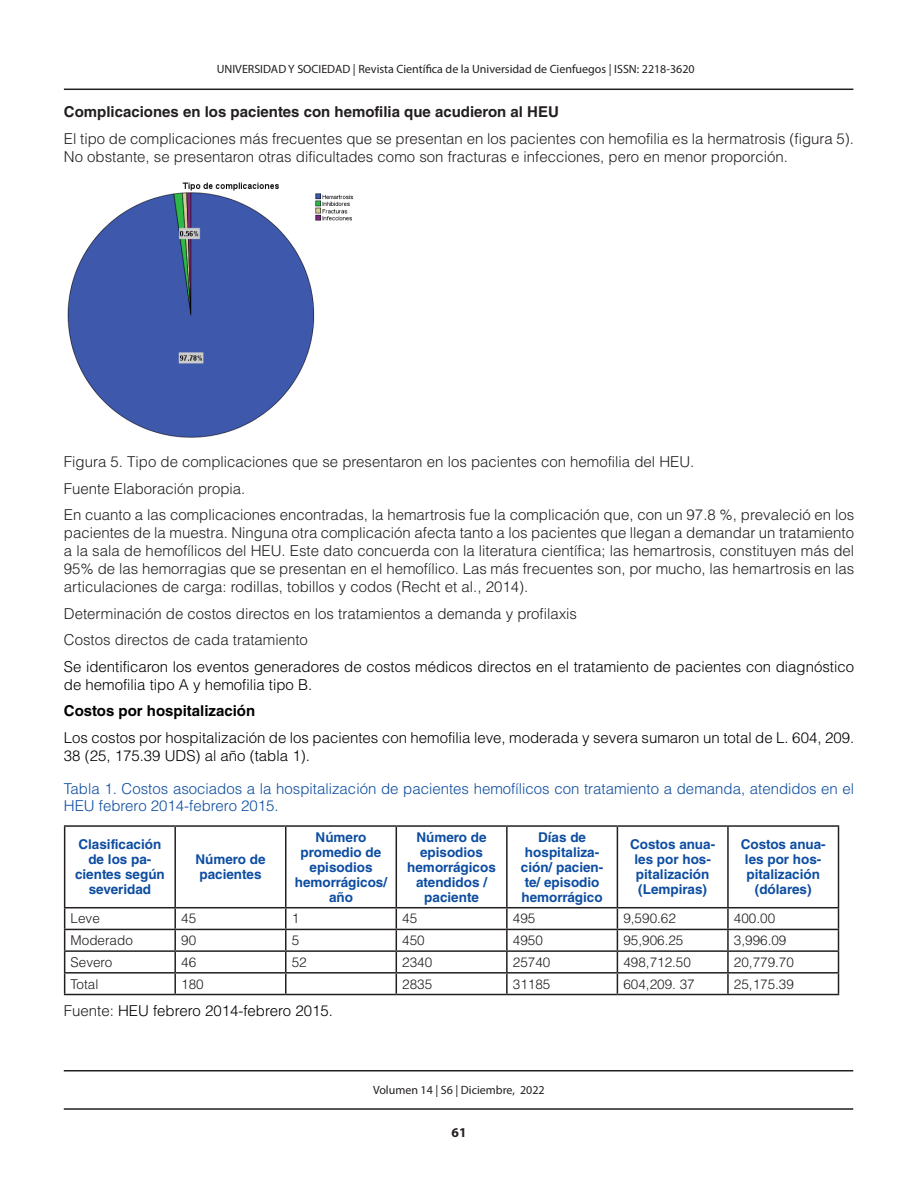
<style>
.page{position:relative;width:918px;height:1188px;background:#fff}
.page>*{position:absolute;margin:0;border:0;box-sizing:border-box;transform-origin:0 0}
.TEXTO{font:300 15px/18px "Helvetica LT Std";color:#231f20}
.TEXTO-2{font:300 15px/18px "Helvetica LT Std";color:#000}
.TITULOS_AZUL{font:300 15px/16.5px "Helvetica LT Std";color:#0d4da1}
.TEXTO-3{font:700 15px "Helvetica LT Std";color:#231f20}
.TEXTO-4{font:700 15px "Helvetica LT Std";color:#000}
.textos_tabla_-_Títul{font:700 13.5px/15px "Helvetica LT Std";color:#0d4da1;text-align:center}
.textos_tabla{font:300 13.5px "Helvetica LT Std";color:#231f20}
.t1{font:700 13.5px "Myriad Pro";color:#231f20}
.t2{font:12px "Myriad Pro";color:#231f20}
.s1{color:#231f20}
</style>
<div class="page">
<hr style="left:64px;top:89px;width:789px;height:1px;background:#231f20">
<hr style="left:64px;top:1108px;width:789px;height:2px;background:#231f20">
<hr style="left:64px;top:1070px;width:789px;height:1px;background:#231f20">
<img style="left:67px;top:182px;width:287px;height:256px">
<hr style="left:64px;top:825px;width:111px;height:2px;background:#231f20">
<hr style="left:64px;top:827px;width:1px;height:80px;background:#231f20">
<hr style="left:175px;top:825px;width:111px;height:2px;background:#231f20">
<hr style="left:174px;top:827px;width:2px;height:80px;background:#231f20">
<hr style="left:286px;top:825px;width:110px;height:2px;background:#231f20">
<hr style="left:285px;top:827px;width:2px;height:80px;background:#231f20">
<hr style="left:396px;top:825px;width:111px;height:2px;background:#231f20">
<hr style="left:396px;top:827px;width:1px;height:80px;background:#231f20">
<hr style="left:507px;top:825px;width:110px;height:2px;background:#231f20">
<hr style="left:506px;top:827px;width:2px;height:80px;background:#231f20">
<hr style="left:617px;top:825px;width:111px;height:2px;background:#231f20">
<hr style="left:617px;top:827px;width:1px;height:80px;background:#231f20">
<hr style="left:728px;top:825px;width:111px;height:2px;background:#231f20">
<hr style="left:727px;top:827px;width:2px;height:80px;background:#231f20">
<hr style="left:838px;top:827px;width:1px;height:80px;background:#231f20">
<hr style="left:64px;top:907px;width:111px;height:1px;background:#231f20">
<hr style="left:175px;top:907px;width:111px;height:1px;background:#231f20">
<hr style="left:174px;top:908px;width:2px;height:21px;background:#231f20">
<hr style="left:286px;top:907px;width:110px;height:1px;background:#231f20">
<hr style="left:285px;top:908px;width:2px;height:21px;background:#231f20">
<hr style="left:396px;top:907px;width:111px;height:1px;background:#231f20">
<hr style="left:507px;top:907px;width:110px;height:1px;background:#231f20">
<hr style="left:506px;top:908px;width:2px;height:21px;background:#231f20">
<hr style="left:617px;top:907px;width:111px;height:1px;background:#231f20">
<hr style="left:728px;top:907px;width:111px;height:1px;background:#231f20">
<hr style="left:727px;top:908px;width:2px;height:21px;background:#231f20">
<hr style="left:64px;top:929px;width:111px;height:1px;background:#231f20">
<hr style="left:175px;top:929px;width:111px;height:1px;background:#231f20">
<hr style="left:174px;top:930px;width:2px;height:20px;background:#231f20">
<hr style="left:286px;top:929px;width:110px;height:1px;background:#231f20">
<hr style="left:285px;top:930px;width:2px;height:20px;background:#231f20">
<hr style="left:396px;top:929px;width:111px;height:1px;background:#231f20">
<hr style="left:507px;top:929px;width:110px;height:1px;background:#231f20">
<hr style="left:506px;top:930px;width:2px;height:20px;background:#231f20">
<hr style="left:617px;top:929px;width:111px;height:1px;background:#231f20">
<hr style="left:728px;top:929px;width:111px;height:1px;background:#231f20">
<hr style="left:727px;top:930px;width:2px;height:20px;background:#231f20">
<hr style="left:64px;top:950px;width:111px;height:2px;background:#231f20">
<hr style="left:175px;top:950px;width:111px;height:2px;background:#231f20">
<hr style="left:174px;top:952px;width:2px;height:20px;background:#231f20">
<hr style="left:286px;top:950px;width:110px;height:2px;background:#231f20">
<hr style="left:285px;top:952px;width:2px;height:20px;background:#231f20">
<hr style="left:396px;top:950px;width:111px;height:2px;background:#231f20">
<hr style="left:507px;top:950px;width:110px;height:2px;background:#231f20">
<hr style="left:506px;top:952px;width:2px;height:20px;background:#231f20">
<hr style="left:617px;top:950px;width:111px;height:2px;background:#231f20">
<hr style="left:728px;top:950px;width:111px;height:2px;background:#231f20">
<hr style="left:727px;top:952px;width:2px;height:20px;background:#231f20">
<hr style="left:64px;top:972px;width:111px;height:2px;background:#231f20">
<svg style="left:64px;top:908px;width:1px;height:86px"></svg>
<hr style="left:175px;top:972px;width:111px;height:2px;background:#231f20">
<hr style="left:174px;top:974px;width:2px;height:20px;background:#231f20">
<hr style="left:286px;top:972px;width:110px;height:2px;background:#231f20">
<hr style="left:285px;top:974px;width:2px;height:20px;background:#231f20">
<hr style="left:396px;top:972px;width:111px;height:2px;background:#231f20">
<svg style="left:396px;top:908px;width:1px;height:86px"></svg>
<hr style="left:507px;top:972px;width:110px;height:2px;background:#231f20">
<hr style="left:506px;top:974px;width:2px;height:20px;background:#231f20">
<hr style="left:617px;top:972px;width:111px;height:2px;background:#231f20">
<svg style="left:617px;top:908px;width:1px;height:86px"></svg>
<hr style="left:728px;top:972px;width:111px;height:2px;background:#231f20">
<hr style="left:727px;top:974px;width:2px;height:20px;background:#231f20">
<svg style="left:838px;top:908px;width:1px;height:86px"></svg>
<hr style="left:64px;top:994px;width:111px;height:1px;background:#231f20">
<hr style="left:175px;top:994px;width:111px;height:1px;background:#231f20">
<hr style="left:286px;top:994px;width:110px;height:1px;background:#231f20">
<hr style="left:396px;top:994px;width:111px;height:1px;background:#231f20">
<hr style="left:507px;top:994px;width:110px;height:1px;background:#231f20">
<hr style="left:617px;top:994px;width:111px;height:1px;background:#231f20">
<hr style="left:728px;top:994px;width:111px;height:1px;background:#231f20">
<p class="t2" style="left:217px;top:61px;width:479px">UNIVERSIDAD Y SOCIEDAD | Revista Científica de la Universidad de Cienfuegos | ISSN: 2218-3620</p>
<p class="TEXTO-3" style="left:64px;top:103px;width:497px">Complicaciones en los pacientes con hemofilia que acudieron al HEU</p>
<p class="TEXTO" style="left:64px;top:129px;width:792px">El tipo de complicaciones más frecuentes que se presentan en los pacientes con hemofilia es la hermatrosis (figura 5).<br>No obstante, se presentaron otras dificultades como son fracturas e infecciones, pero en menor proporción.</p>
<p class="TEXTO" style="left:64px;top:453px;width:632px">Figura 5. Tipo de complicaciones que se presentaron en los pacientes con hemofilia del HEU.</p>
<p class="TEXTO" style="left:64px;top:479px;width:183px">Fuente Elaboración propia.</p>
<p class="TEXTO" style="left:64px;top:506px;width:792px;text-align:justify">En cuanto a las complicaciones encontradas, la hemartrosis fue la complicación que, con un 97.8 %, prevaleció en los pacientes de la muestra. Ninguna otra complicación afecta tanto a los pacientes que llegan a demandar un tratamiento a la sala de hemofílicos del HEU. Este dato concuerda con la literatura científica; las hemartrosis, constituyen más del 95% de las hemorragias que se presentan en el hemofílico. Las más frecuentes son, por mucho, las hemartrosis en las articulaciones de carga: rodillas, tobillos y codos (Recht et al., 2014).</p>
<p class="TEXTO" style="left:64px;top:604px;width:515px">Determinación de costos directos en los tratamientos a demanda y profilaxis</p>
<p class="TEXTO" style="left:64px;top:631px;width:245px">Costos directos de cada tratamiento</p>
<p class="TEXTO-2" style="left:64px;top:657px;width:792px">Se identificaron los eventos generadores de costos médicos directos en el tratamiento de pacientes con diagnóstico de hemofilia tipo A y hemofilia tipo B.</p>
<p class="TEXTO-4" style="left:64px;top:702px;width:193px">Costos por hospitalización</p>
<p class="TEXTO-2" style="left:64px;top:728px;width:792px">Los costos por hospitalización de los pacientes con hemofilia leve, moderada y severa sumaron un total de L. 604, 209.<br>38 (25, 175.39 UDS) al año (tabla 1).</p>
<p class="TITULOS_AZUL" style="left:64px;top:781px;width:792px">Tabla 1. Costos asociados a la hospitalización de pacientes hemofílicos con tratamiento a demanda, atendidos en el<br>HEU febrero 2014-febrero 2015.</p>
<p class="textos_tabla_-_Títul" style="left:75px;top:837px;width:91px">Clasificación de los pa&shy;cientes según severidad</p>
<p class="textos_tabla_-_Títul" style="left:295px;top:829px;width:94px">Número promedio de episodios hemorrágicos/ año</p>
<p class="textos_tabla_-_Títul" style="left:407px;top:829px;width:90px">Número de episodios hemorrágicos atendidos / paciente</p>
<p class="textos_tabla_-_Títul" style="left:521px;top:829px;width:84px">Días de hospitaliza&shy;ción/ pacien&shy;te/ episodio hemorrágico</p>
<p class="textos_tabla_-_Títul" style="left:630px;top:837px;width:87px">Costos anua&shy;les por hos&shy;pitalización (Lempiras)</p>
<p class="textos_tabla_-_Títul" style="left:741px;top:837px;width:87px">Costos anua&shy;les por hos&shy;pitalización (dólares)</p>
<p class="textos_tabla_-_Títul" style="left:195px;top:852px;width:72px">Número de pacientes</p>
<p class="textos_tabla" style="left:71px;top:910px;width:31px">Leve</p>
<p class="textos_tabla" style="left:181px;top:910px;width:17px">45</p>
<p class="textos_tabla" style="left:292px;top:910px;width:9px">1</p>
<p class="textos_tabla" style="left:402px;top:910px;width:17px">45</p>
<p class="textos_tabla" style="left:513px;top:910px;width:24px">495</p>
<p class="textos_tabla" style="left:623px;top:910px;width:54px">9,590.62</p>
<p class="textos_tabla" style="left:734px;top:910px;width:43px">400.00</p>
<p class="textos_tabla" style="left:71px;top:932px;width:64px">Moderado</p>
<p class="textos_tabla" style="left:181px;top:932px;width:17px">90</p>
<p class="textos_tabla" style="left:292px;top:932px;width:9px">5</p>
<p class="textos_tabla" style="left:402px;top:932px;width:24px">450</p>
<p class="textos_tabla" style="left:513px;top:932px;width:32px">4950</p>
<p class="textos_tabla" style="left:623px;top:932px;width:62px">95,906.25</p>
<p class="textos_tabla" style="left:734px;top:932px;width:54px">3,996.09</p>
<p class="textos_tabla" style="left:71px;top:954px;width:43px">Severo</p>
<p class="textos_tabla" style="left:181px;top:954px;width:17px">46</p>
<p class="textos_tabla" style="left:292px;top:954px;width:17px">52</p>
<p class="textos_tabla" style="left:402px;top:954px;width:32px">2340</p>
<p class="textos_tabla" style="left:513px;top:954px;width:39px">25740</p>
<p class="textos_tabla" style="left:623px;top:954px;width:69px">498,712.50</p>
<p class="textos_tabla" style="left:734px;top:954px;width:62px">20,779.70</p>
<p class="textos_tabla" style="left:71px;top:975px;width:29px">Total</p>
<p class="textos_tabla" style="left:181px;top:975px;width:24px">180</p>
<p class="textos_tabla" style="left:402px;top:975px;width:32px">2835</p>
<p class="textos_tabla" style="left:513px;top:975px;width:39px">31185</p>
<p class="textos_tabla" style="left:623px;top:975px;width:73px">604,209. 37</p>
<p class="textos_tabla" style="left:734px;top:975px;width:62px">25,175.39</p>
<p class="TEXTO-2" style="left:64px;top:1001px;width:271px"><span class="s1">Fuente:</span> HEU febrero 2014-febrero 2015.</p>
<p class="t2" style="left:373px;top:1083px;width:173px">Volumen 14 | S6 | Diciembre, 2022</p>
<p class="t1" style="left:452px;top:1124px;width:16px">61</p>
</div>
